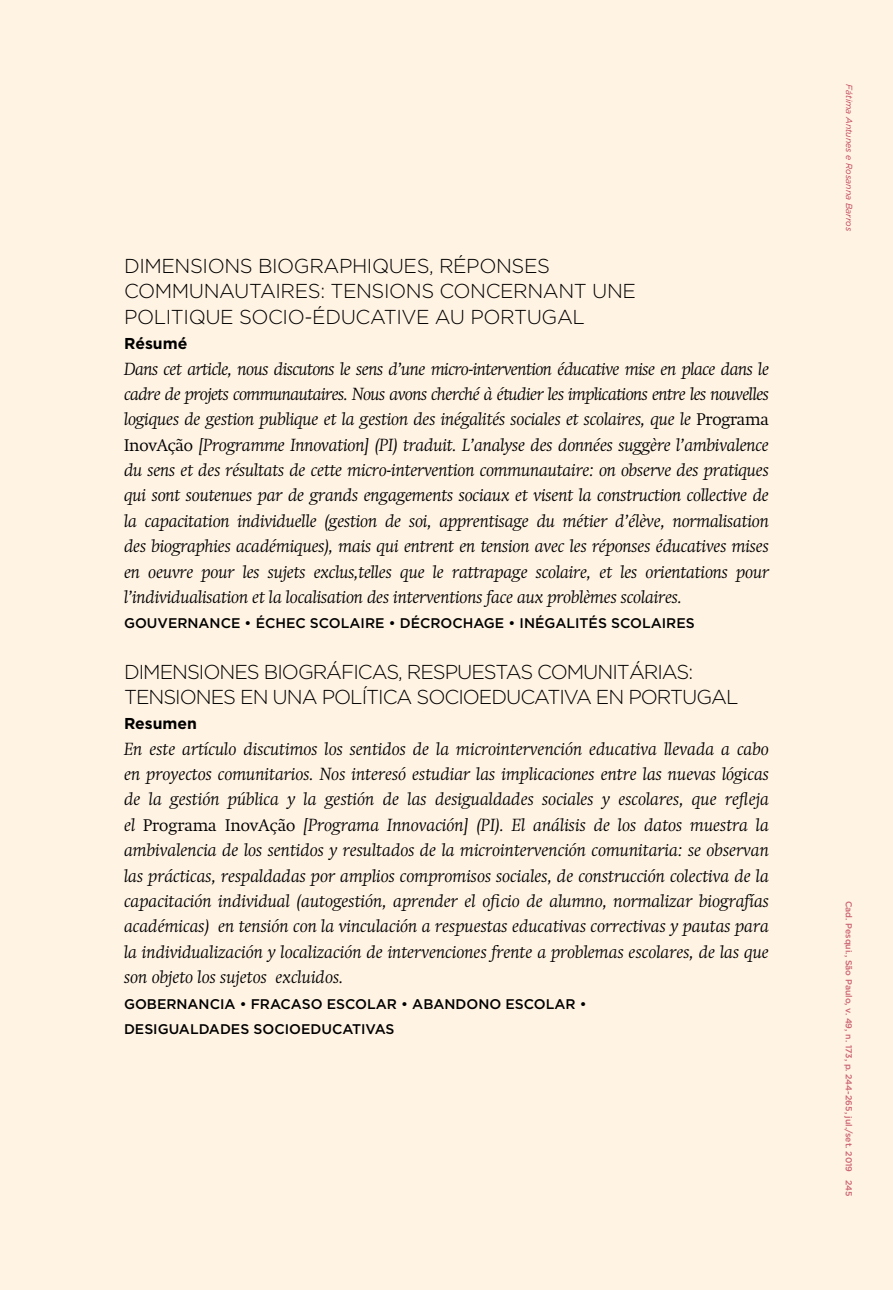
<style>
.page{position:relative;width:893px;height:1290px;background:#fff3e3}
.page>*{position:absolute;margin:0;border:0;box-sizing:border-box;transform-origin:0 0}
.t1{font:300 20.12px/25.4px "Gotham HTF";letter-spacing:-.02em;color:#000}
.t2{font:300 20.12px/25.4px "Gotham HTF";letter-spacing:-.045em;color:#000}
.t3{font:italic 300 17.5px/25.4px "Swift";letter-spacing:-.005em;color:#000;text-align:justify}
.t4{font:700 15.75px "Gotham HTF";color:#000}
.t5{font:500 14px/25.4px "Gotham HTF";color:#000}
.t6{font:500 8.75px "Gotham HTF";color:#cb6982}
.t7{font:italic 8.75px "Gotham HTF";color:#be4463}
.s1{font-style:normal;font-size:16.62px}
</style>
<div class="page">
<p class="t1" style="left:124px;top:253px;width:514px">DIMENSIONS BIOGRAPHIQUES, RÉPONSES<br>COMMUNAUTAIRES: TENSIONS CONCERNANT UNE<br>POLITIQUE SOCIO-ÉDUCATIVE AU PORTUGAL</p>
<p class="t4" style="left:124px;top:334px;width:65px">Résumé</p>
<p class="t3" style="left:124px;top:356px;width:646px">Dans cet article, nous discutons le sens d’une micro-intervention éducative mise en place dans le cadre de projets communautaires. Nous avons cherché à étudier les implications entre les nouvelles logiques de gestion publique et la gestion des inégalités sociales et scolaires, que le <span class="s1">Programa InovAção</span> [Programme Innovation] (PI) traduit. L’analyse des données suggère l’ambivalence du sens et des résultats de cette micro-intervention communautaire: on observe des pratiques qui sont soutenues par de grands engagements sociaux et visent la construction collective de la capacitation individuelle (gestion de soi, apprentisage du métier d’élève, normalisation des biographies académiques), mais qui entrent en tension avec les réponses éducatives mises en oeuvre pour les sujets exclus,telles que le rattrapage scolaire, et les orientations pour l’individualisation et la localisation des interventions face aux problèmes scolaires.</p>
<p class="t5" style="left:124px;top:610px;width:572px">GOUVERNANCE • ÉCHEC SCOLAIRE • DÉCROCHAGE • INÉGALITÉS SCOLAIRES</p>
<p class="t2" style="left:124px;top:658px;width:616px">DIMENSIONES BIOGRÁFICAS, RESPUESTAS COMUNITÁRIAS:<br>TENSIONES EN UNA POLÍTICA SOCIOEDUCATIVA EN PORTUGAL</p>
<p class="t4" style="left:124px;top:715px;width:75px">Resumen</p>
<p class="t3" style="left:124px;top:736px;width:646px">En este artículo discutimos los sentidos de la microintervención educativa llevada a cabo en proyectos comunitarios. Nos interesó estudiar las implicaciones entre las nuevas lógicas de la gestión pública y la gestión de las desigualdades sociales y escolares, que refleja el <span class="s1">Programa InovAção</span> [Programa Innovación] (PI). El análisis de los datos muestra la ambivalencia de los sentidos y resultados de la microintervención comunitaria: se observan las prácticas, respaldadas por amplios compromisos sociales, de construcción colectiva de la capacitación individual (autogestión, aprender el oficio de alumno, normalizar biografías académicas) en tensión con la vinculación a respuestas educativas correctivas y pautas para la individualización y localización de intervenciones frente a problemas escolares, de las que son objeto los sujetos excluidos.</p>
<p class="t5" style="left:124px;top:990px;width:464px">GOBERNANCIA • FRACASO ESCOLAR • ABANDONO ESCOLAR •<br>DESIGUALDADES SOCIOEDUCATIVAS</p>
<p class="t7" style="left:854px;top:84px;width:148px;rotate:90deg">Fátima Antunes e Rosanna Barros</p>
<p class="t6" style="left:854px;top:900px;width:297px;rotate:90deg">Cad. Pesqui., São Paulo, v. 49, n. 173, p. 244-265, jul./set. 2019 245</p>
</div>
